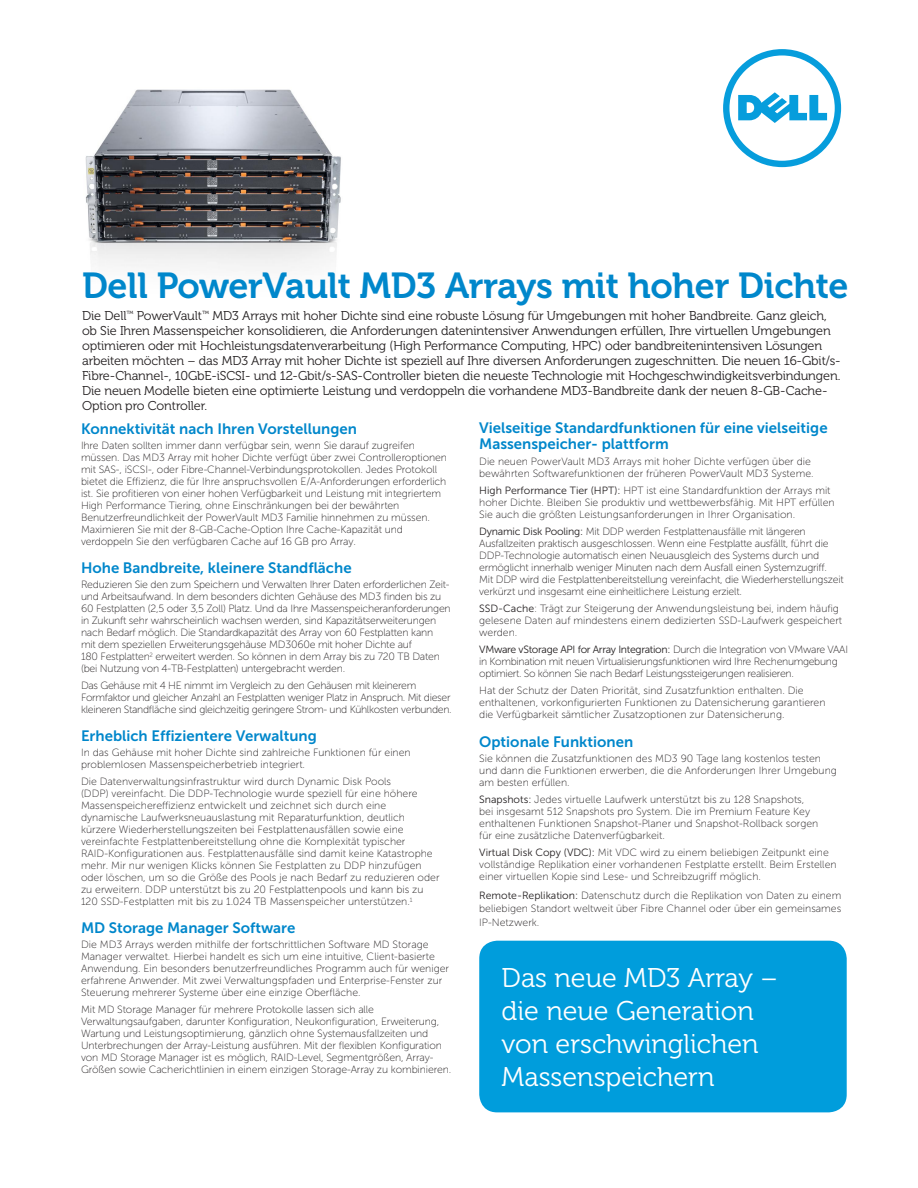
<style>
.page{position:relative;width:918px;height:1188px;background:#fff}
.page>*{position:absolute;margin:0;border:0;box-sizing:border-box;transform-origin:0 0}
.Header__main{font:36px "Museo For Dell 700";letter-spacing:-.01em;color:#0087cb}
.Opening_Paragraph_10{font:27px/33px "Museo For Dell 300";color:#fff}
.Paragraph_Head_100_1{font:15px/16.5px "Museo Sans For Dell 700";color:#0087cb}
.Body_Copy_100_8pt{font:15px "Museo Sans For Dell 700";color:#0087cb}
.Intro_Statement{font:12.75px/15px "Museo For Dell 300";letter-spacing:-.01em;color:#231f20}
.Paragraph_text{font:10.5px/12px "Museo Sans For Dell 100";letter-spacing:-.01em;color:#231f20}
.Paragraph_text-2{font:10.5px/12px "Museo Sans For Dell 100";letter-spacing:-.03em;color:#231f20}
.s1{font-family:"Museo Sans For Dell 300"}
</style>
<div class="page">
<svg style="left:723px;top:49px;width:118px;height:118px"></svg>
<img style="left:85px;top:89px;width:256px;height:179px">
<div style="left:479px;top:941px;width:368px;height:171px;background:#009ddc;border-radius:18px"></div>
<p class="Header__main" style="left:82px;top:266px;width:768px">Dell PowerVault MD3 Arrays mit hoher Dichte</p>
<p class="Intro_Statement" style="left:82px;top:309px;width:760px">Die Dell<sup>™</sup> PowerVault<sup>™</sup> MD3 Arrays mit hoher Dichte sind eine robuste Lösung für Umgebungen mit hoher Bandbreite. Ganz gleich, ob Sie Ihren Massenspeicher konsolidieren, die Anforderungen datenintensiver Anwendungen erfüllen, Ihre virtuellen Umgebungen optimieren oder mit Hochleistungsdatenverarbeitung (High Performance Computing, HPC) oder bandbreitenintensiven Lösungen arbeiten möchten – das MD3 Array mit hoher Dichte ist speziell auf Ihre diversen Anforderungen zugeschnitten. Die neuen 16-Gbit/s-Fibre-Channel-, 10GbE-iSCSI- und 12-Gbit/s-SAS-Controller bieten die neueste Technologie mit Hochgeschwindigkeitsverbindungen.<br>Die neuen Modelle bieten eine optimierte Leistung und verdoppeln die vorhandene MD3-Bandbreite dank der neuen 8-GB-Cache-Option pro Controller.</p>
<p class="Body_Copy_100_8pt" style="left:81px;top:420px;width:277px">Konnektivität nach Ihren Vorstellungen</p>
<p class="Paragraph_text" style="left:81px;top:440px;width:368px">Ihre Daten sollten immer dann verfügbar sein, wenn Sie darauf zugreifen müssen. Das MD3 Array mit hoher Dichte verfügt über zwei Controlleroptionen mit SAS-, iSCSI-, oder Fibre-Channel-Verbindungsprotokollen. Jedes Protokoll bietet die Effizienz, die für Ihre anspruchsvollen E/A-Anforderungen erforderlich ist. Sie profitieren von einer hohen Verfügbarkeit und Leistung mit integriertem High Performance Tiering, ohne Einschränkungen bei der bewährten Benutzerfreundlichkeit der PowerVault MD3 Familie hinnehmen zu müssen.<br>Maximieren Sie mit der 8-GB-Cache-Option Ihre Cache-Kapazität und verdoppeln Sie den verfügbaren Cache auf 16 GB pro Array.</p>
<p class="Paragraph_Head_100_1" style="left:81px;top:559px;width:272px">Hohe Bandbreite, kleinere Standfläche</p>
<p class="Paragraph_text" style="left:81px;top:579px;width:371px">Reduzieren Sie den zum Speichern und Verwalten Ihrer Daten erforderlichen Zeit&shy;und Arbeitsaufwand. In dem besonders dichten Gehäuse des MD3 finden bis zu 60 Festplatten (2,5 oder 3,5 Zoll) Platz. Und da Ihre Massenspeicheranforderungen in Zukunft sehr wahrscheinlich wachsen werden, sind Kapazitätserweiterungen nach Bedarf möglich. Die Standardkapazität des Array von 60 Festplatten kann<br>mit dem speziellen Erweiterungsgehäuse MD3060e mit hoher Dichte auf<br>180 Festplatten<sup>2</sup> erweitert werden. So können in dem Array bis zu 720 TB Daten (bei Nutzung von 4-TB-Festplatten) untergebracht werden.</p>
<p class="Paragraph_text-2" style="left:81px;top:680px;width:372px">Das Gehäuse mit 4 HE nimmt im Vergleich zu den Gehäusen mit kleinerem<br>Formfaktor und gleicher Anzahl an Festplatten weniger Platz in Anspruch. Mit dieser kleineren Standfläche sind gleichzeitig geringere Strom- und Kühlkosten verbunden.</p>
<p class="Paragraph_Head_100_1" style="left:81px;top:727px;width:237px">Erheblich Effizientere Verwaltung</p>
<p class="Paragraph_text" style="left:81px;top:747px;width:331px">In das Gehäuse mit hoher Dichte sind zahlreiche Funktionen für einen problemlosen Massenspeicherbetrieb integriert.</p>
<p class="Paragraph_text" style="left:81px;top:776px;width:360px">Die Datenverwaltungsinfrastruktur wird durch Dynamic Disk Pools<br>(DDP) vereinfacht. Die DDP-Technologie wurde speziell für eine höhere Massenspeichereffizienz entwickelt und zeichnet sich durch eine dynamische Laufwerksneuauslastung mit Reparaturfunktion, deutlich kürzere Wiederherstellungszeiten bei Festplattenausfällen sowie eine vereinfachte Festplattenbereitstellung ohne die Komplexität typischer RAID-Konfigurationen aus. Festplattenausfälle sind damit keine Katastrophe mehr. Mir nur wenigen Klicks können Sie Festplatten zu DDP hinzufügen oder löschen, um so die Größe des Pools je nach Bedarf zu reduzieren oder zu erweitern. DDP unterstützt bis zu 20 Festplattenpools und kann bis zu 120 SSD-Festplatten mit bis zu 1.024 TB Massenspeicher unterstützen.<sup>1</sup></p>
<p class="Paragraph_Head_100_1" style="left:81px;top:919px;width:216px">MD Storage Manager Software</p>
<p class="Paragraph_text" style="left:81px;top:939px;width:370px">Die MD3 Arrays werden mithilfe der fortschrittlichen Software MD Storage Manager verwaltet. Hierbei handelt es sich um eine intuitive, Client-basierte Anwendung. Ein besonders benutzerfreundliches Programm auch für weniger erfahrene Anwender. Mit zwei Verwaltungspfaden und Enterprise-Fenster zur Steuerung mehrerer Systeme über eine einzige Oberfläche.</p>
<p class="Paragraph_text" style="left:81px;top:1004px;width:372px">Mit MD Storage Manager für mehrere Protokolle lassen sich alle Verwaltungsaufgaben, darunter Konfiguration, Neukonfiguration, Erweiterung, Wartung und Leistungsoptimierung, gänzlich ohne Systemausfallzeiten und Unterbrechungen der Array-Leistung ausführen. Mit der flexiblen Konfiguration von MD Storage Manager ist es möglich, RAID-Level, Segmentgrößen, Array-Größen sowie Cacherichtlinien in einem einzigen Storage-Array zu kombinieren.</p>
<p class="Paragraph_Head_100_1" style="left:479px;top:419px;width:350px">Vielseitige Standardfunktionen für eine vielseitige<br>Massenspeicher- plattform</p>
<p class="Paragraph_text" style="left:479px;top:455px;width:336px">Die neuen PowerVault MD3 Arrays mit hoher Dichte verfügen über die bewährten Softwarefunktionen der früheren PowerVault MD3 Systeme.</p>
<p class="Paragraph_text" style="left:479px;top:484px;width:357px"><span class="s1">High Performance Tier (HPT):</span> HPT ist eine Standardfunktion der Arrays mit hoher Dichte. Bleiben Sie produktiv und wettbewerbsfähig. Mit HPT erfüllen<br>Sie auch die größten Leistungsanforderungen in Ihrer Organisation.</p>
<p class="Paragraph_text" style="left:479px;top:525px;width:366px"><span class="s1">Dynamic Disk Pooling:</span> Mit DDP werden Festplattenausfälle mit längeren Ausfallzeiten praktisch ausgeschlossen. Wenn eine Festplatte ausfällt, führt die DDP-Technologie automatisch einen Neuausgleich des Systems durch und ermöglicht innerhalb weniger Minuten nach dem Ausfall einen Systemzugriff.<br>Mit DDP wird die Festplattenbereitstellung vereinfacht, die Wiederherstellungszeit verkürzt und insgesamt eine einheitlichere Leistung erzielt.</p>
<p class="Paragraph_text" style="left:479px;top:602px;width:364px"><span class="s1">SSD-Cache</span>: Trägt zur Steigerung der Anwendungsleistung bei, indem häufig gelesene Daten auf mindestens einem dedizierten SSD-Laufwerk gespeichert werden.</p>
<p class="Paragraph_text-2" style="left:479px;top:643px;width:370px"><span class="s1">VMware vStorage API for Array Integration:</span> Durch die Integration von VMware VAAI in Kombination mit neuen Virtualisierungsfunktionen wird Ihre Rechenumgebung optimiert. So können Sie nach Bedarf Leistungssteigerungen realisieren.</p>
<p class="Paragraph_text" style="left:479px;top:685px;width:348px">Hat der Schutz der Daten Priorität, sind Zusatzfunktion enthalten. Die enthaltenen, vorkonfigurierten Funktionen zu Datensicherung garantieren die Verfügbarkeit sämtlicher Zusatzoptionen zur Datensicherung.</p>
<p class="Paragraph_Head_100_1" style="left:479px;top:733px;width:156px">Optionale Funktionen</p>
<p class="Paragraph_text" style="left:479px;top:753px;width:359px">Sie können die Zusatzfunktionen des MD3 90 Tage lang kostenlos testen und dann die Funktionen erwerben, die die Anforderungen Ihrer Umgebung am besten erfüllen.</p>
<p class="Paragraph_text" style="left:479px;top:794px;width:341px"><span class="s1">Snapshots:</span> Jedes virtuelle Laufwerk unterstützt bis zu 128 Snapshots, bei insgesamt 512 Snapshots pro System. Die im Premium Feature Key enthaltenen Funktionen Snapshot-Planer und Snapshot-Rollback sorgen für eine zusätzliche Datenverfügbarkeit.</p>
<p class="Paragraph_text" style="left:479px;top:847px;width:359px"><span class="s1">Virtual Disk Copy (VDC):</span> Mit VDC wird zu einem beliebigen Zeitpunkt eine vollständige Replikation einer vorhandenen Festplatte erstellt. Beim Erstellen einer virtuellen Kopie sind Lese- und Schreibzugriff möglich.</p>
<p class="Paragraph_text" style="left:479px;top:889px;width:364px;line-height:13.5px;text-align:justify"><span class="s1">Remote-Replikation:</span> Datenschutz durch die Replikation von Daten zu einem beliebigen Standort weltweit über Fibre Channel oder über ein gemeinsames IP-Netzwerk.</p>
<p class="Opening_Paragraph_10" style="left:502px;top:961px;width:278px">Das neue MD3 Array – die neue Generation von erschwinglichen<br>Massenspeichern</p>
</div>
